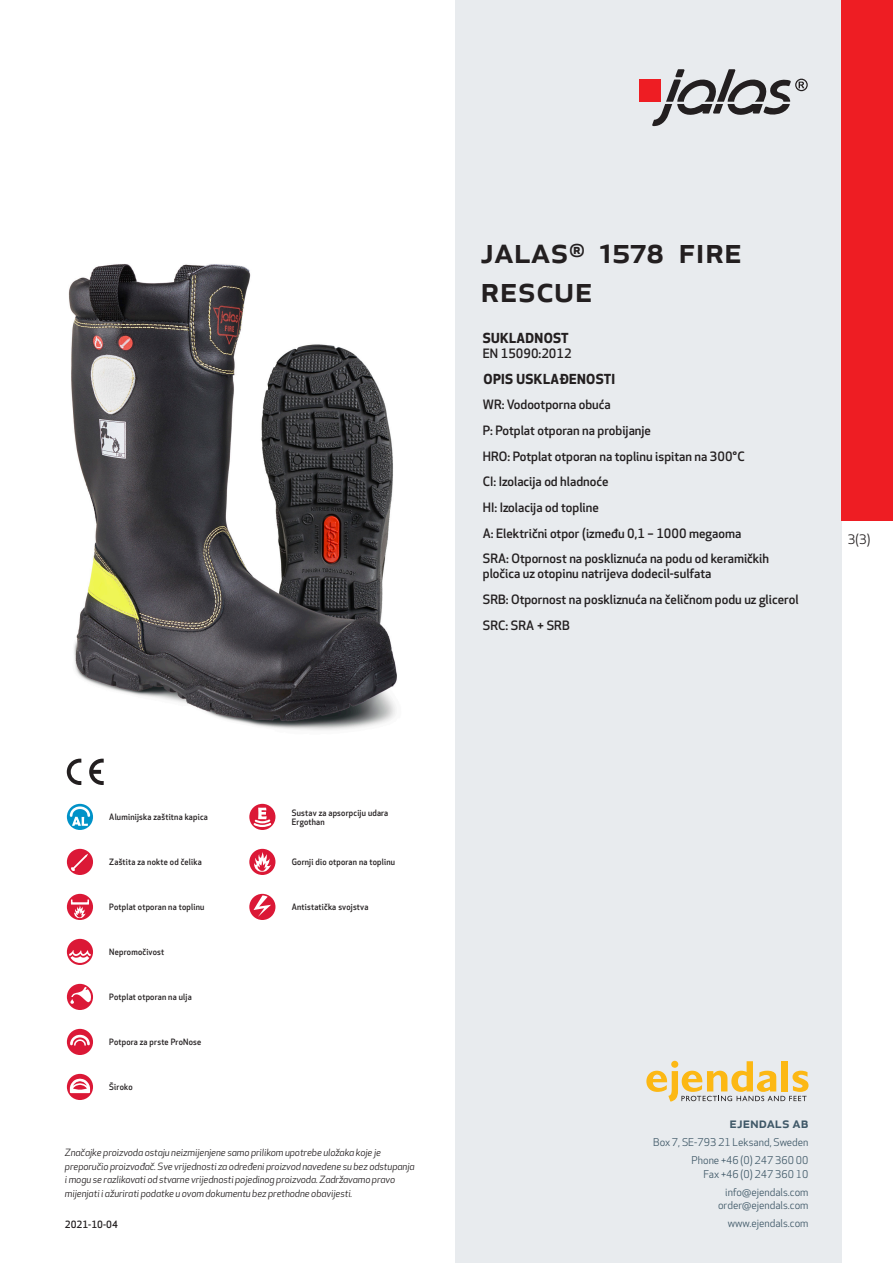
<style>
.page{position:relative;width:893px;height:1263px;background:#fff}
.page>*{position:absolute;margin:0;border:0;box-sizing:border-box;transform-origin:0 0}
.prodname{font:500 36px/39px "Apex New";color:#231f20}
.t1{font:500 15px "Apex New";color:#405968}
.Funktion_body{font:700 13.5px "Apex New";letter-spacing:.025em;color:#231f20}
.t2{font:12.75px "Apex New";color:#231f20}
.Funktion_body-2{font:500 12.6px/15px "Apex New";color:#231f20}
.t3{font:10.5px/18px "Apex New";color:#405968;text-align:right}
.t4{font:italic 9.75px/13.5px "Apex New";letter-spacing:-.01em;color:#231f20}
.t5{font:500 9.75px "Apex New";color:#231f20}
.Funktion_body-3{font:500 8.55px/9px "Apex New";letter-spacing:.025em;color:#231f20;scale:.95 1}
</style>
<div class="page">
<div style="left:455px;top:0;width:387px;height:1263px;background:#e8ebee"></div>
<svg style="left:646px;top:1061px;width:162px;height:40px"></svg>
<img style="left:68px;top:264px;width:329px;height:466px">
<div style="left:842px;top:0;width:51px;height:520px;background:#ee1d23"></div>
<svg style="left:67px;top:804px;width:26px;height:26px"></svg>
<svg style="left:70px;top:806px;width:20px;height:20px"></svg>
<div style="left:67px;top:849px;width:26px;height:26px;background:#db1836;border-radius:50%"></div>
<svg style="left:71px;top:854px;width:17px;height:17px"></svg>
<div style="left:67px;top:894px;width:26px;height:26px;background:#db1836;border-radius:50%"></div>
<svg style="left:71px;top:899px;width:18px;height:19px"></svg>
<div style="left:67px;top:939px;width:26px;height:26px;background:#db1836;border-radius:50%"></div>
<svg style="left:69px;top:950px;width:22px;height:13px"></svg>
<div style="left:67px;top:984px;width:26px;height:26px;background:#db1836;border-radius:50%"></div>
<svg style="left:70px;top:987px;width:21px;height:17px"></svg>
<div style="left:67px;top:1029px;width:26px;height:26px;background:#db1836;border-radius:50%"></div>
<svg style="left:70px;top:1035px;width:20px;height:11px"></svg>
<svg style="left:67px;top:1074px;width:26px;height:26px"></svg>
<svg style="left:70px;top:1078px;width:20px;height:15px"></svg>
<svg style="left:249px;top:804px;width:26px;height:26px"></svg>
<svg style="left:252px;top:808px;width:21px;height:20px"></svg>
<div style="left:249px;top:849px;width:26px;height:26px;background:#db1836;border-radius:50%"></div>
<svg style="left:254px;top:852px;width:17px;height:20px"></svg>
<div style="left:249px;top:894px;width:26px;height:26px;background:#db1836;border-radius:50%"></div>
<svg style="left:254px;top:895px;width:17px;height:22px"></svg>
<svg style="left:89px;top:759px;width:15px;height:26px"></svg>
<svg style="left:67px;top:759px;width:14px;height:26px"></svg>
<div style="left:639px;top:80px;width:22px;height:22px;background:#ee1d23"></div>
<svg style="left:652px;top:69px;width:156px;height:57px"></svg>
<p class="prodname" style="left:480px;top:230px;width:263px">JALAS<sup>®</sup> 1578 FIRE<br>RESCUE</p>
<p class="Funktion_body" style="left:483px;top:328px;width:87px">SUKLADNOST</p>
<p class="Funktion_body-2" style="left:483px;top:346px;width:90px">EN 15090:2012</p>
<p class="Funktion_body" style="left:483px;top:369px;width:133px">OPIS USKLAĐENOSTI</p>
<p class="Funktion_body-2" style="left:483px;top:397px;width:129px">WR: Vodootporna obuća</p>
<p class="Funktion_body-2" style="left:483px;top:423px;width:170px">P: Potplat otporan na probijanje</p>
<p class="Funktion_body-2" style="left:483px;top:448px;width:263px">HRO: Potplat otporan na toplinu ispitan na 300°C</p>
<p class="Funktion_body-2" style="left:483px;top:474px;width:127px">CI: Izolacija od hladnoće</p>
<p class="Funktion_body-2" style="left:483px;top:500px;width:117px">HI: Izolacija od topline</p>
<p class="Funktion_body-2" style="left:483px;top:525px;width:260px">A: Električni otpor (između 0,1 – 1000 megaoma</p>
<p class="Funktion_body-2" style="left:483px;top:551px;width:288px">SRA: Otpornost na poskliznuća na podu od keramičkih pločica uz otopinu natrijeva dodecil-sulfata</p>
<p class="Funktion_body-2" style="left:483px;top:592px;width:317px">SRB: Otpornost na poskliznuća na čeličnom podu uz glicerol</p>
<p class="Funktion_body-2" style="left:483px;top:617px;width:88px">SRC: SRA + SRB</p>
<p class="t2" style="left:848px;top:531px;width:24px">3(3)</p>
<p class="Funktion_body-3" style="left:109px;top:812px;width:105px">Aluminijska zaštitna kapica</p>
<p class="Funktion_body-3" style="left:109px;top:857px;width:99px">Zaštita za nokte od čelika</p>
<p class="Funktion_body-3" style="left:109px;top:902px;width:102px">Potplat otporan na toplinu</p>
<p class="Funktion_body-3" style="left:109px;top:947px;width:59px">Nepromočivost</p>
<p class="Funktion_body-3" style="left:109px;top:992px;width:88px">Potplat otporan na ulja</p>
<p class="Funktion_body-3" style="left:109px;top:1037px;width:98px">Potpora za prste ProNose</p>
<p class="Funktion_body-3" style="left:109px;top:1082px;width:26px">Široko</p>
<p class="Funktion_body-3" style="left:292px;top:808px;width:103px">Sustav za apsorpciju udara<br>Ergothan</p>
<p class="Funktion_body-3" style="left:292px;top:857px;width:110px">Gornji dio otporan na toplinu</p>
<p class="Funktion_body-3" style="left:292px;top:902px;width:82px">Antistatička svojstva</p>
<p class="t4" style="left:65px;top:1146px;width:351px">Značajke proizvoda ostaju neizmijenjene samo prilikom upotrebe uložaka koje je preporučio proizvođač. Sve vrijednosti za određeni proizvod navedene su bez odstupanja i mogu se razlikovati od stvarne vrijednosti pojedinog proizvoda. Zadržavamo pravo mijenjati i ažurirati podatke u ovom dokumentu bez prethodne obavijesti.</p>
<p class="t5" style="left:65px;top:1218px;width:54px">2021-10-04</p>
<p class="t1" style="left:729px;top:1113px;width:80px">ejendals ab</p>
<p class="t3" style="left:653px;top:1133px;width:157px">Box 7, SE-793 21 Leksand, Sweden<br>Phone +46 (0) 247 360 00</p>
<p class="t3" style="left:703px;top:1165px;width:107px">Fax +46 (0) 247 360 10 info@ejendals.com</p>
<p class="t3" style="left:718px;top:1196px;width:92px">order@ejendals.com</p>
<p class="t3" style="left:728px;top:1215px;width:82px">www.ejendals.com</p>
</div>
